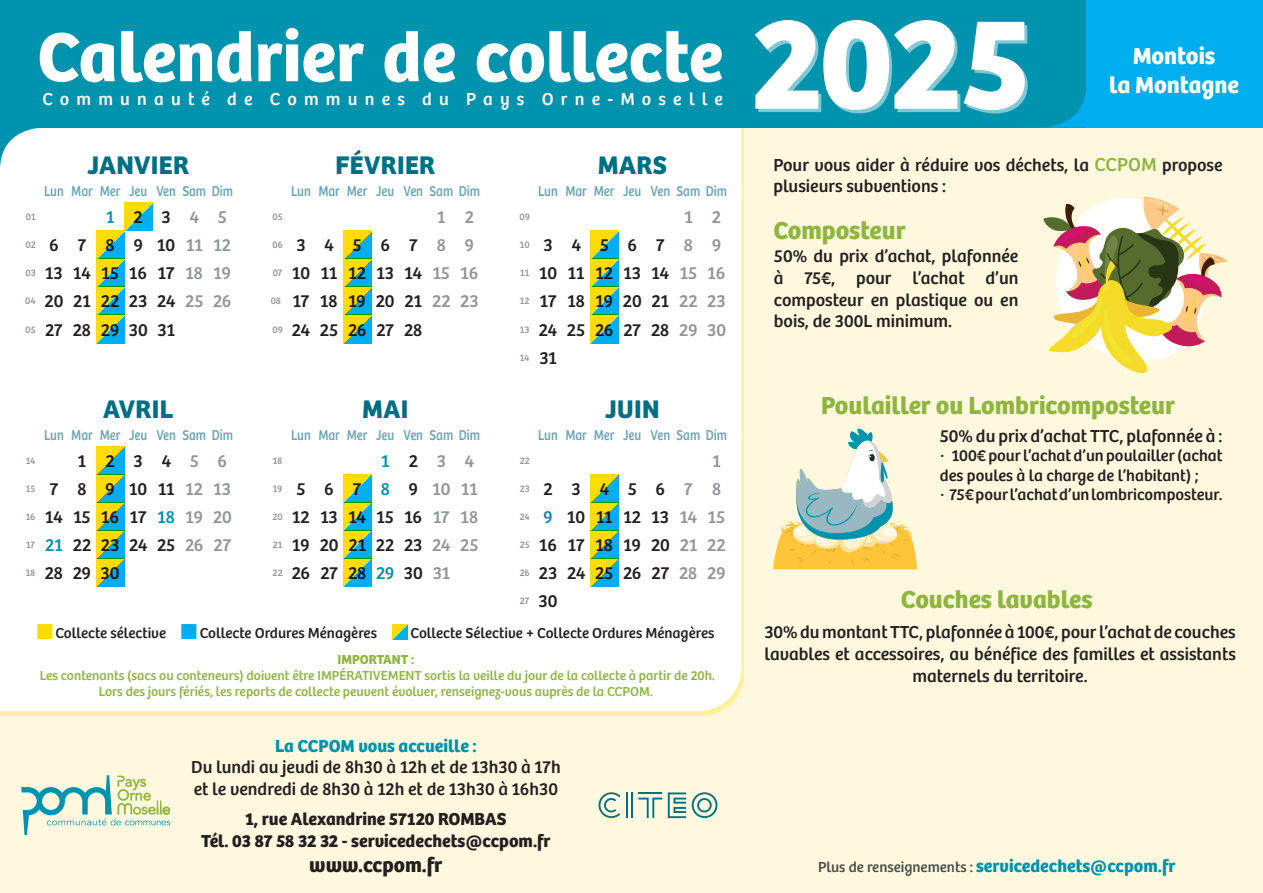
<style>
.page{position:relative;width:1263px;height:893px;background:#fff}
.page>*{position:absolute;margin:0;border:0;box-sizing:border-box;transform-origin:0 0}
.t1{font:700 135px "Bree";color:#fff}
.t2{font:700 72px "Bree";color:#fff}
.t3{font:700 26.4px "Bree";letter-spacing:.01em;color:#006f83}
.t4{font:700 25.5px "Bree";color:#8eb63e}
.t5{font:700 24px/28.8px "Bree";color:#fff;text-align:center}
.t6{font:700 21px "Bree";color:#231f20}
.t7{font:18.15px/28px "Bree";color:#231f20}
.t8{font:18px/21.6px "Bree";color:#231f20}
.t9{font:700 18px "Bree";color:#0093ad}
.t10{font:700 18px/21.6px "Bree";color:#231f20;text-align:center}
.t11{font:18px "Bree";letter-spacing:.4em;color:#fff}
.t12{font:16.5px/19.5px "Bree";color:#231f20}
.t13{font:15px "Bree";color:#231f20}
.t14{font:14.85px "Bree";color:#6ba5b5;scale:.85 1}
.t15{font:13.5px/16.2px "Bree";color:#8eb63e;text-align:center}
.t16{font:700 13.5px "Bree";color:#8eb63e}
.t17{font:9.9px "Bree";letter-spacing:-.005em;color:#939598}
.s1{color:#0093ad}
.s2{color:#939598}
.s3{font-size:18.15px;color:#231f20}
.s4{font-size:19.5px;color:#8eb63e}
.s5{font-weight:400;font-size:15px;color:#4b4c4d}
</style>
<div class="page">
<div style="left:0;top:128px;width:1263px;height:765px;background:#fef9de"></div>
<div style="left:0;top:128px;width:741px;height:583px;background:#fff"></div>
<div style="left:0;top:128px;width:85px;height:85px;background:#fff"></div>
<div style="left:0;top:0;width:1263px;height:128px;background:#0093ad"></div>
<svg style="left:1033px;top:90px;width:53px;height:38px"></svg>
<svg style="left:21px;top:775px;width:149px;height:60px"></svg>
<svg style="left:626px;top:792px;width:1px;height:26px"></svg>
<hr style="left:631px;top:792px;width:2px;height:26px;background:#006f83">
<hr style="left:638px;top:792px;width:24px;height:2px;background:#006f83">
<svg style="left:638px;top:798px;width:24px;height:20px"></svg>
<svg style="left:668px;top:792px;width:18px;height:26px"></svg>
<svg style="left:692px;top:792px;width:25px;height:26px"></svg>
<svg style="left:598px;top:792px;width:22px;height:26px"></svg>
<svg style="left:1043px;top:196px;width:185px;height:178px"></svg>
<svg style="left:773px;top:428px;width:144px;height:141px"></svg>
<svg style="left:392px;top:624px;width:15px;height:15px"></svg>
<div style="left:1086px;top:0;width:177px;height:128px;background:#00aeef"></div>
<svg style="left:96px;top:231px;width:28px;height:28px"></svg>
<svg style="left:96px;top:475px;width:28px;height:27px"></svg>
<svg style="left:343px;top:474px;width:28px;height:28px"></svg>
<svg style="left:590px;top:474px;width:28px;height:28px"></svg>
<svg style="left:343px;top:231px;width:28px;height:28px"></svg>
<svg style="left:590px;top:231px;width:28px;height:28px"></svg>
<svg style="left:96px;top:287px;width:28px;height:28px"></svg>
<svg style="left:96px;top:530px;width:28px;height:28px"></svg>
<svg style="left:96px;top:558px;width:28px;height:28px"></svg>
<svg style="left:343px;top:530px;width:28px;height:28px"></svg>
<svg style="left:590px;top:530px;width:28px;height:28px"></svg>
<svg style="left:343px;top:287px;width:28px;height:28px"></svg>
<svg style="left:343px;top:315px;width:28px;height:28px"></svg>
<svg style="left:590px;top:287px;width:28px;height:28px"></svg>
<svg style="left:590px;top:315px;width:28px;height:28px"></svg>
<svg style="left:96px;top:259px;width:28px;height:28px"></svg>
<svg style="left:96px;top:502px;width:28px;height:28px"></svg>
<svg style="left:343px;top:502px;width:28px;height:28px"></svg>
<svg style="left:590px;top:502px;width:28px;height:28px"></svg>
<svg style="left:343px;top:259px;width:28px;height:28px"></svg>
<svg style="left:590px;top:259px;width:28px;height:28px"></svg>
<svg style="left:96px;top:315px;width:28px;height:28px"></svg>
<svg style="left:124px;top:203px;width:28px;height:28px"></svg>
<svg style="left:96px;top:446px;width:28px;height:29px"></svg>
<svg style="left:343px;top:558px;width:28px;height:28px"></svg>
<svg style="left:590px;top:558px;width:28px;height:28px"></svg>
<svg style="left:37px;top:624px;width:15px;height:15px"></svg>
<svg style="left:182px;top:624px;width:15px;height:15px"></svg>
<h2 class="t2" style="left:37px;top:0;width:687px">Calendrier de collecte</h2>
<p class="t11" style="left:43px;top:85px;width:682px">Communauté de Communes du Pays Orne-Moselle</p>
<h3 class="t3" style="left:335px;top:145px;width:101px">FÉVRIER</h3>
<h3 class="t3" style="left:87px;top:145px;width:103px">JANVIER</h3>
<h3 class="t3" style="left:598px;top:145px;width:71px">MARS</h3>
<p class="t14" style="left:44px;top:180px;width:224px">Lun Mar Mer Jeu Ven Sam Dim</p>
<p class="t14" style="left:291px;top:180px;width:224px">Lun Mar Mer Jeu Ven Sam Dim</p>
<p class="t14" style="left:538px;top:180px;width:224px">Lun Mar Mer Jeu Ven Sam Dim</p>
<p class="t7" style="left:25px;top:202px;width:208px;text-indent:81px"><span class="s1">1</span>23<span class="s2">45<br></span><sup>02</sup> 6 7 8 9 10<span class="s2">1112<br></span><sup>03</sup> 13 14 15 16 17 <span class="s2">18 19<br></span><sup>04</sup> 20 21 22 23 24 <span class="s2">25 26<br></span><sup>05</sup> 27 28 29 30 31</p>
<p class="t17" style="left:26px;top:209px;width:11px">01</p>
<p class="t7" style="left:271px;top:202px;width:210px;text-indent:167px"><span class="s2">1 2<br></span><sup>06</sup> 34567<span class="s2">89<br></span><sup>07</sup> 10 11 12 13 14 <span class="s2">15 16<br></span><sup>08</sup> 17 18 19 20 21 <span class="s2">22 23<br></span><sup>09</sup> 24 25 26 27 28</p>
<p class="t17" style="left:272px;top:209px;width:12px">05</p>
<p class="t7" style="left:520px;top:202px;width:208px;text-indent:164px"><span class="s2">1 2<br></span><sup>10</sup> 34567<span class="s2">89<br></span><sup>11</sup> 10 11 12 13 14 <span class="s2">15 16<br></span><sup>12</sup> 17 18 19 20 21 <span class="s2">22 23<br></span><sup>13</sup> 24 25 26 27 28 <span class="s2">29 30</span></p>
<p class="t17" style="left:520px;top:350px;width:38px">14 <span class="s3">31</span></p>
<p class="t17" style="left:519px;top:209px;width:12px">09</p>
<h3 class="t3" style="left:103px;top:388px;width:71px">AVRIL</h3>
<h3 class="t3" style="left:362px;top:388px;width:48px">MAI</h3>
<h3 class="t3" style="left:605px;top:388px;width:56px">JUIN</h3>
<p class="t14" style="left:44px;top:423px;width:224px">Lun Mar Mer Jeu Ven Sam Dim</p>
<p class="t14" style="left:291px;top:423px;width:224px">Lun Mar Mer Jeu Ven Sam Dim</p>
<p class="t14" style="left:538px;top:423px;width:224px">Lun Mar Mer Jeu Ven Sam Dim</p>
<p class="t7" style="left:26px;top:445px;width:208px;text-indent:52px">1234<span class="s2">56<br></span><sup>15</sup> 7 8 9 1011<span class="s2">1213<br></span><sup>16</sup> 14 15 16 17 <span class="s1">18</span> <span class="s2">19 20<br></span><sup>17</sup> <span class="s1">21</span> 22 23 24 25 <span class="s2">26 27<br></span><sup>18</sup> 28 29 30</p>
<p class="t17" style="left:26px;top:453px;width:11px">14</p>
<p class="t7" style="left:273px;top:445px;width:208px;text-indent:109px"><span class="s1">1</span>2<span class="s2">34<br></span><sup>19</sup> 5 6 7 <span class="s1">8</span> 9<span class="s2">1011<br></span><sup>20</sup> 12 13 14 15 16 <span class="s2">17 18<br></span><sup>21</sup> 19 20 21 22 23 <span class="s2">24 25<br></span><sup>22</sup> 26 27 28 <span class="s1">29</span> 30 <span class="s2">31</span></p>
<p class="t17" style="left:273px;top:453px;width:11px">18</p>
<p class="t7" style="left:520px;top:445px;width:208px;text-indent:193px"><span class="s2">1<br></span><sup>23</sup> 23456<span class="s2">78<br></span><sup>24</sup> <span class="s1">9</span> 10 11 12 13 <span class="s2">14 15<br></span><sup>25</sup> 16 17 18 19 20 <span class="s2">21 22<br></span><sup>26</sup> 23 24 25 26 27 <span class="s2">28 29</span></p>
<p class="t17" style="left:520px;top:593px;width:39px">27 <span class="s3">30</span></p>
<p class="t17" style="left:520px;top:453px;width:12px">22</p>
<p class="t13" style="left:55px;top:621px;width:112px">Collecte sélective</p>
<p class="t13" style="left:200px;top:621px;width:179px">Collecte Ordures Ménagères</p>
<p class="t13" style="left:410px;top:621px;width:305px">Collecte Sélective + Collecte Ordures Ménagères</p>
<p class="t16" style="left:337px;top:648px;width:78px">IMPORTANT :</p>
<p class="t15" style="left:40px;top:666px;width:677px">Les contenants (sacs ou conteneurs) doivent être IMPÉRATIVEMENT sortis la veille du jour de la collecte à partir de 20h.<br>Lors des jours fériés, les reports de collecte peuvent évoluer, renseignez-vous auprès de la CCPOM.</p>
<p class="t9" style="left:275px;top:731px;width:203px">La CCPOM vous accueille :</p>
<p class="t8" style="left:191px;top:755px;width:371px">Du lundi au jeudi de 8h30 à 12h et de 13h30 à 17h et le vendredi de 8h30 à 12h et de 13h30 à 16h30</p>
<p class="t10" style="left:201px;top:806px;width:351px">1, rue Alexandrine 57120 ROMBAS<br>Tél. 03 87 58 32 32 - servicedechets@ccpom.fr</p>
<p class="t6" style="left:309px;top:848px;width:135px">www.ccpom.fr</p>
<h1 class="t1" style="left:755px;top:-40px;width:281px">2025</h1>
<h3 class="t5" style="left:1109px;top:40px;width:131px">Montois<br>la Montagne</h3>
<p class="t8" style="left:773px;top:153px;width:451px">Pour vous aider à réduire vos déchets, la <span class="s4">CCPOM</span> propose plusieurs subventions :</p>
<h3 class="t4" style="left:773px;top:210px;width:134px">Composteur</h3>
<p class="t8" style="left:774px;top:244px;width:246px;text-align:justify">50% du prix d’achat, plafonnée à 75€, pour l’achat d’un composteur en plastique ou en bois, de 300L minimum.</p>
<h3 class="t4" style="left:821px;top:385px;width:356px">Poulailler ou Lombricomposteur</h3>
<p class="t8" style="left:940px;top:423px;width:284px">50% du prix d’achat TTC, plafonnée à :</p>
<p class="t12" style="left:940px;top:445px;width:284px">· 100€ pour l’achat d’un poulailler (achat des poules à la charge de l’habitant) ;<br>· 75€ pour l’achat d’un lombricomposteur.</p>
<h3 class="t4" style="left:901px;top:579px;width:193px">Couches lavables</h3>
<p class="t8" style="left:764px;top:620px;width:473px;text-align:center">30% du montant TTC, plafonnée à 100€, pour l’achat de couches lavables et accessoires, au bénéfice des familles et assistants maternels du territoire.</p>
<p class="t9" style="left:818px;top:851px;width:359px"><span class="s5">Plus de renseignements :</span> servicedechets@ccpom.fr</p>
</div>
